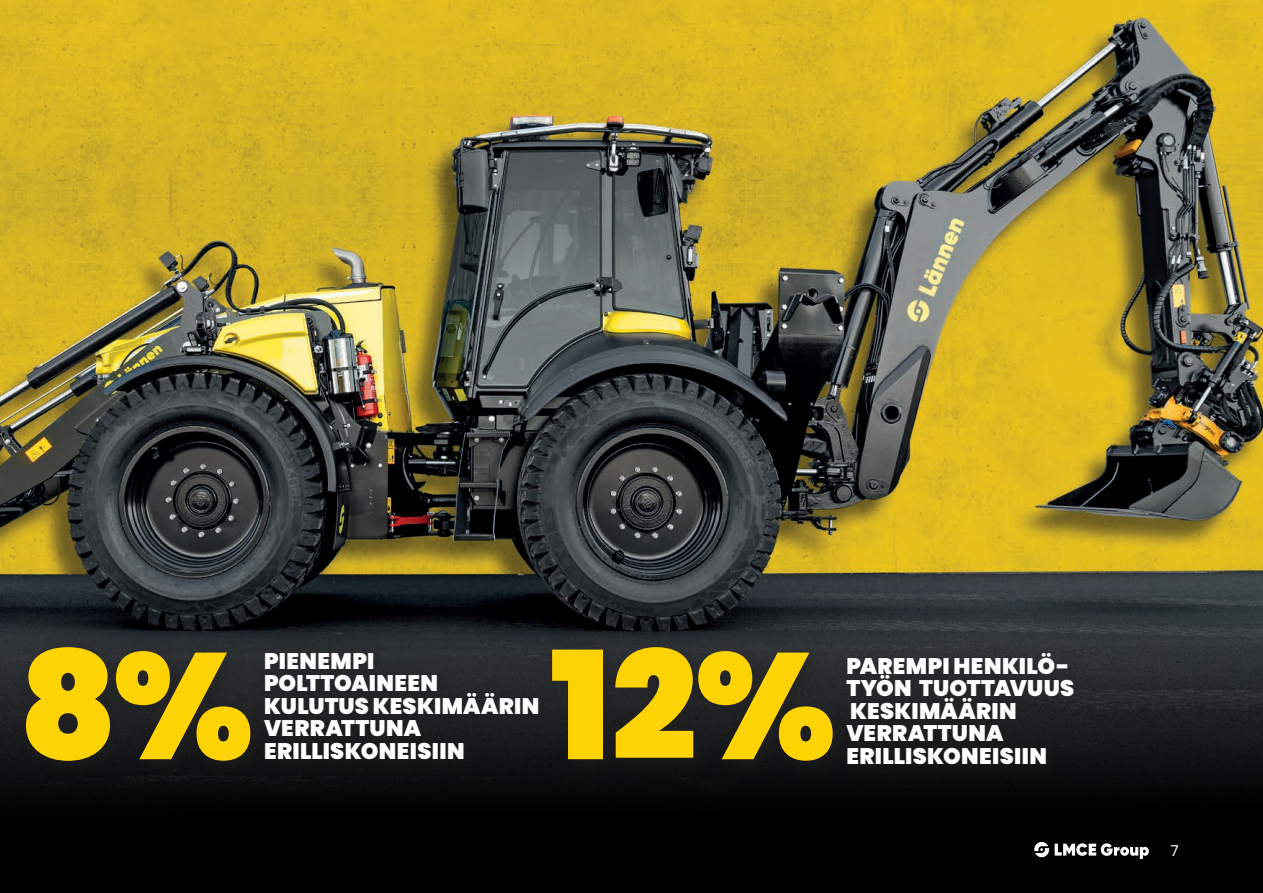
<style>
.page{position:relative;width:1263px;height:893px;background:#fff}
.page>*{position:absolute;margin:0;border:0;box-sizing:border-box;transform-origin:0 0}
.HEADLINE_72pt{font:900 150px "Poppins";color:#fed304}
.HEADLINE_72pt-2{font:900 22.5px "Poppins";letter-spacing:.015em;color:#fff}
.t1{font:15px "Poppins";color:#fff}
</style>
<div class="page">
<img style="left:0;top:0;width:1263px;height:591px">
<svg style="left:0;top:591px;width:1263px;height:302px;background:#0d0e10"></svg>
<div style="left:251px;top:638px;width:310px;height:143px;background:#231f20;opacity:.75"></div>
<div style="left:833px;top:639px;width:263px;height:147px;background:#231f20;opacity:.75"></div>
<div style="left:12px;top:633px;width:261px;height:151px;background:#231f20;opacity:.75"></div>
<div style="left:537px;top:633px;width:318px;height:151px;background:#231f20;opacity:.75"></div>
<svg style="left:1034px;top:842px;width:15px;height:15px"></svg>
<svg style="left:1055px;top:843px;width:94px;height:16px"></svg>
<p class="HEADLINE_72pt" style="left:19px;top:620px;width:236px">8%</p>
<p class="HEADLINE_72pt" style="left:551px;top:620px;width:287px">12%</p>
<p class="HEADLINE_72pt-2" style="left:264px;top:648px;width:112px">PIENEMPI</p>
<p class="HEADLINE_72pt-2" style="left:264px;top:670px;width:176px">POLTTOAINEEN</p>
<p class="HEADLINE_72pt-2" style="left:264px;top:693px;width:277px">KULUTUS KESKIMÄÄRIN</p>
<p class="HEADLINE_72pt-2" style="left:264px;top:715px;width:159px">VERRATTUNA</p>
<p class="HEADLINE_72pt-2" style="left:264px;top:738px;width:202px">ERILLISKONEISIIN</p>
<p class="HEADLINE_72pt-2" style="left:846px;top:653px;width:224px">PAREMPI HENKILÖ-</p>
<p class="HEADLINE_72pt-2" style="left:846px;top:675px;width:229px">TYÖN TUOTTAVUUS</p>
<p class="HEADLINE_72pt-2" style="left:850px;top:698px;width:168px">KESKIMÄÄRIN</p>
<p class="HEADLINE_72pt-2" style="left:846px;top:720px;width:159px">VERRATTUNA</p>
<p class="HEADLINE_72pt-2" style="left:846px;top:743px;width:202px">ERILLISKONEISIIN</p>
<p class="t1" style="left:1171px;top:842px;width:10px">7</p>
</div>
